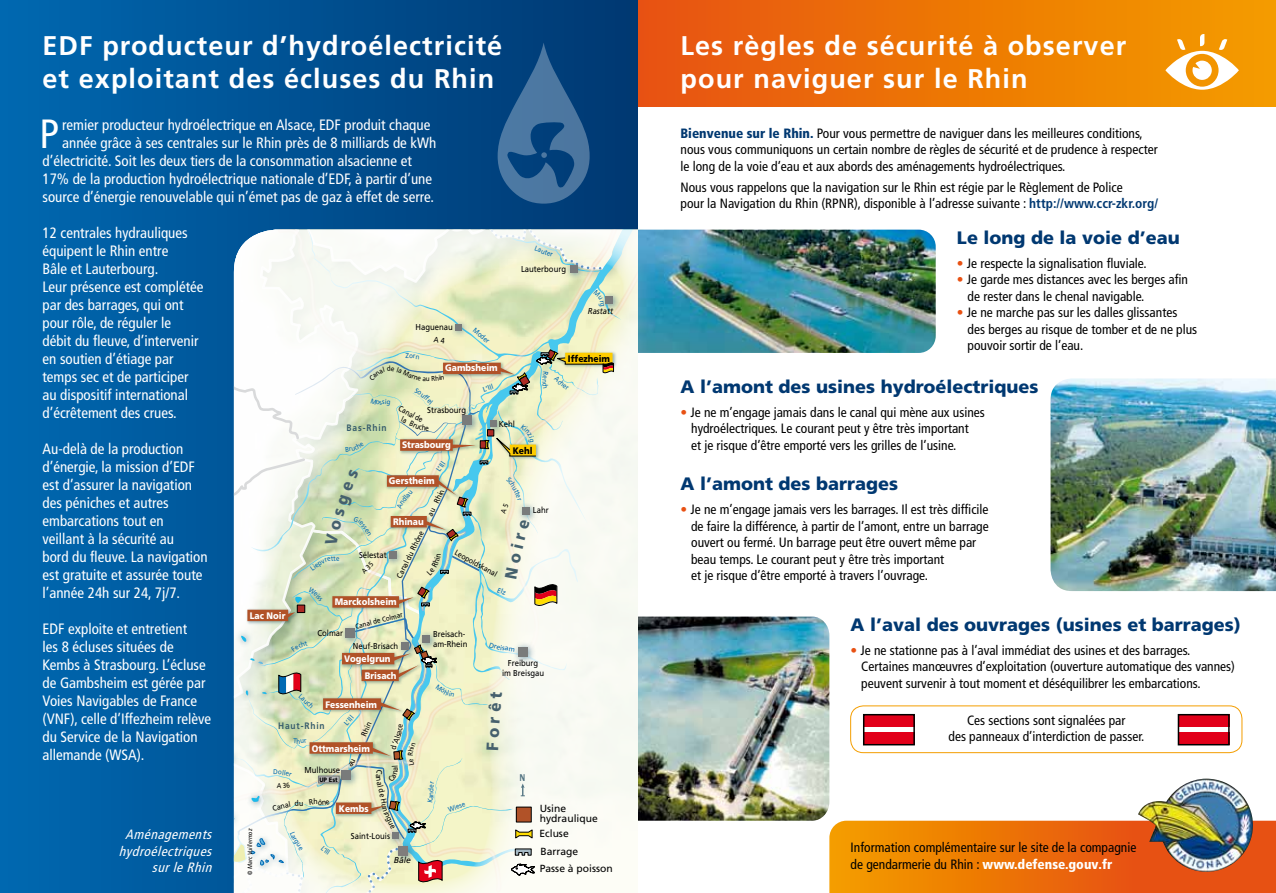
<style>
.page{position:relative;width:1276px;height:893px;background:#fff}
.page>*{position:absolute;margin:0;border:0;box-sizing:border-box;transform-origin:0 0}
.t1{font:condensed 40.8px "Frutiger";color:#fff}
.t2{font:700 27px/33px "Frutiger";letter-spacing:.04em;color:#fff}
.t3{font:900 18px "Frutiger";color:#003871}
.t4{font:condensed 15px/18px "Frutiger";color:#fff}
.t5{font:condensed 13.5px/16.5px "Frutiger";color:#000}
.t6{font:italic condensed 13.5px/16.5px "Frutiger";color:#fff;text-align:right}
.t7{font:10.35px/18.1px "Frutiger";color:#000}
.t8{font:700 10.05px "Sun LF";color:#547583;scale:.9 1}
.t9{font:900 9.45px "Frutiger";color:#fff;scale:.9 1}
.t10{font:900 9.45px "Frutiger";color:#000;scale:.9 1}
.t11{font:700 9.3px "Frutiger";letter-spacing:.1em;color:#365c6c;scale:.9 1}
.t12{font:8.55px/9.3px "Frutiger";color:#000;scale:.9 1}
.t13{font:italic 8.55px "Frutiger";color:#000;scale:.9 1}
.t14{font:italic 8.55px "Frutiger";color:#000}
.t15{font:7.8px "Frutiger";color:#000;scale:.9 1}
.t16{font:7.05px "Frutiger";color:#006ab3}
.t17{font:7.05px "Frutiger";color:#000;scale:.9 1}
.t18{font:900 6.45px "Frutiger";color:#000;scale:.9 1}
.t19{font:italic 6.15px "Frutiger";color:#000;scale:.85 1}
.s1{font-weight:900;color:#003871}
.s2{font-weight:700;color:#003871}
.s3{color:#e85113}
.s4{font-weight:900;color:#fff}
</style>
<div class="page">
<div style="left:0;top:0;width:638px;height:893px;background:linear-gradient(to right,#0068b0,#003871)"></div>
<svg style="left:625px;top:230px;width:13px;height:663px;fill:#f8faf2"></svg>
<svg style="left:497px;top:43px;width:92px;height:161px;background:#24598d"></svg>
<div style="left:638px;top:0;width:638px;height:106px;background:linear-gradient(to right,#e75211,#f49d00)"></div>
<img style="left:1050px;top:378px;width:226px;height:213px">
<svg style="left:829px;top:632px;width:447px;height:261px"></svg>
<img style="left:638px;top:617px;width:191px;height:204px">
<img style="left:638px;top:230px;width:297px;height:123px">
<svg style="left:1165px;top:34px;width:74px;height:56px"></svg>
<div style="left:863px;top:714px;width:51px;height:13px;background:#e2001a"></div>
<div style="left:863px;top:732px;width:51px;height:13px;background:#e2001a"></div>
<div style="left:863px;top:714px;width:52px;height:31px;border:2px solid #000"></div>
<div style="left:1178px;top:714px;width:51px;height:13px;background:#e2001a"></div>
<div style="left:1178px;top:732px;width:51px;height:13px;background:#e2001a"></div>
<div style="left:1177px;top:714px;width:52px;height:31px;border:2px solid #000"></div>
<svg style="left:234px;top:230px;width:391px;height:663px"></svg>
<h2 class="t2" style="left:43px;top:29px;width:461px">EDF producteur d’hydroélectricité et exploitant des écluses du Rhin</h2>
<h2 class="t2" style="left:680px;top:29px;width:447px">Les règles de sécurité à observer pour naviguer sur le Rhin</h2>
<p class="t5" style="left:680px;top:125px;width:478px"><span class="s1">Bienvenue sur le Rhin.</span> Pour vous permettre de naviguer dans les meilleures conditions, nous vous communiquons un certain nombre de règles de sécurité et de prudence à respecter le long de la voie d’eau et aux abords des aménagements hydroélectriques.</p>
<p class="t5" style="left:680px;top:179px;width:479px">Nous vous rappelons que la navigation sur le Rhin est régie par le Règlement de Police<br>pour la Navigation du Rhin (RPNR), disponible à l’adresse suivante : <span class="s2">http://www.ccr-zkr.org/</span></p>
<h3 class="t3" style="left:957px;top:227px;width:224px">Le long de la voie d’eau</h3>
<p class="t5" style="left:957px;top:255px;width:191px"><span class="s3">•</span> Je respecte la signalisation fluviale.</p>
<p class="t5" style="left:967px;top:271px;width:222px;text-indent:-11px"><span class="s3">•</span> Je garde mes distances avec les berges afin de rester dans le chenal navigable.</p>
<p class="t5" style="left:967px;top:304px;width:231px;text-indent:-11px"><span class="s3">•</span> Je ne marche pas sur les dalles glissantes des berges au risque de tomber et de ne plus pouvoir sortir de l’eau.</p>
<h1 class="t1" style="left:39px;top:110px;width:21px">P</h1>
<p class="t4" style="left:62px;top:116px;width:370px">remier producteur hydroélectrique en Alsace, EDF produit chaque</p>
<p class="t4" style="left:62px;top:134px;width:376px">année grâce à ses centrales sur le Rhin près de 8 milliards de kWh</p>
<p class="t4" style="left:43px;top:152px;width:371px">d’électricité. Soit les deux tiers de la consommation alsacienne et</p>
<p class="t4" style="left:43px;top:170px;width:391px">17% de la production hydroélectrique nationale d’EDF, à partir d’une</p>
<p class="t4" style="left:43px;top:188px;width:393px">source d’énergie renouvelable qui n’émet pas de gaz à effet de serre.</p>
<p class="t4" style="left:43px;top:224px;width:162px">12 centrales hydrauliques équipent le Rhin entre<br>Bâle et Lauterbourg.<br>Leur présence est complétée par des barrages, qui ont pour rôle, de réguler le débit du fleuve, d’intervenir en soutien d’étiage par temps sec et de participer au dispositif international d’écrêtement des crues.</p>
<p class="t4" style="left:43px;top:440px;width:167px">Au-delà de la production d’énergie, la mission d’EDF est d’assurer la navigation des péniches et autres embarcations tout en veillant à la sécurité au<br>bord du fleuve. La navigation est gratuite et assurée toute l’année 24h sur 24, 7j/7.</p>
<p class="t4" style="left:43px;top:620px;width:170px">EDF exploite et entretient<br>les 8 écluses situées de<br>Kembs à Strasbourg. L’écluse de Gambsheim est gérée par<br>Voies Navigables de France (VNF), celle d’Iffezheim relève du Service de la Navigation allemande (WSA).</p>
<p class="t12" style="left:521px;top:264px;width:52px">Lauterbourg</p>
<p class="t13" style="left:588px;top:306px;width:30px">Rastatt</p>
<p class="t12" style="left:415px;top:322px;width:43px">Haguenau</p>
<p class="t10" style="left:568px;top:353px;width:48px">Iffezheim</p>
<p class="t9" style="left:445px;top:362px;width:60px">Gambsheim</p>
<h3 class="t3" style="left:680px;top:375px;width:359px">A l’amont des usines hydroélectriques</h3>
<p class="t5" style="left:691px;top:404px;width:295px;text-indent:-11px"><span class="s3">•</span> Je ne m’engage jamais dans le canal qui mène aux usines hydroélectriques. Le courant peut y être très important<br>et je risque d’être emporté vers les grilles de l’usine.</p>
<p class="t16" style="left:482px;top:386px;width:12px;rotate:-18deg">L’Ill</p>
<p class="t12" style="left:427px;top:405px;width:45px">Strasbourg</p>
<p class="t12" style="left:499px;top:419px;width:20px">Kehl</p>
<p class="t11" style="left:347px;top:422px;width:46px">Bas-Rhin</p>
<p class="t9" style="left:402px;top:439px;width:56px">Strasbourg</p>
<p class="t10" style="left:513px;top:445px;width:24px">Kehl</p>
<p class="t16" style="left:434px;top:469px;width:12px;rotate:-55deg">L’Ill</p>
<h3 class="t3" style="left:680px;top:473px;width:219px">A l’amont des barrages</h3>
<p class="t5" style="left:691px;top:501px;width:299px;text-indent:-11px"><span class="s3">•</span> Je ne m’engage jamais vers les barrages. Il est très difficile de faire la différence, à partir de l’amont, entre un barrage ouvert ou fermé. Un barrage peut être ouvert même par beau temps. Le courant peut y être très important<br>et je risque d’être emporté à travers l’ouvrage.</p>
<p class="t9" style="left:389px;top:475px;width:52px">Gerstheim</p>
<p class="t15" style="left:426px;top:513px;width:29px;rotate:-64deg">au Rhi</p>
<p class="t12" style="left:533px;top:505px;width:19px">Lahr</p>
<p class="t9" style="left:393px;top:516px;width:36px">Rhinau</p>
<p class="t15" style="left:395px;top:576px;width:59px;rotate:-64deg">Canal du Rhône</p>
<p class="t15" style="left:458px;top:548px;width:54px;rotate:29deg">Leopoldskanal</p>
<p class="t12" style="left:359px;top:551px;width:32px">Sélestat</p>
<p class="t9" style="left:335px;top:596px;width:70px">Marckolsheim</p>
<p class="t9" style="left:250px;top:610px;width:41px">Lac Noir</p>
<p class="t17" style="left:354px;top:622px;width:55px;rotate:-14deg">Canal de Colmar</p>
<h3 class="t3" style="left:850px;top:613px;width:392px">A l’aval des ouvrages (usines et barrages)</h3>
<p class="t5" style="left:861px;top:642px;width:375px;text-indent:-11px"><span class="s3">•</span> Je ne stationne pas à l’aval immédiat des usines et des barrages.<br>Certaines manœuvres d’exploitation (ouverture automatique des vannes) peuvent survenir à tout moment et déséquilibrer les embarcations.</p>
<p class="t12" style="left:317px;top:628px;width:30px">Colmar</p>
<p class="t12" style="left:353px;top:641px;width:52px">Neuf-Brisach</p>
<p class="t12" style="left:433px;top:630px;width:40px">Breisach&shy;am-Rhein</p>
<p class="t9" style="left:344px;top:653px;width:53px">Vogelgrun</p>
<p class="t12" style="left:502px;top:659px;width:48px;text-align:center">Freiburg<br>im Breisgau</p>
<p class="t9" style="left:365px;top:670px;width:37px">Brisach</p>
<p class="t9" style="left:325px;top:698px;width:59px">Fessenheim</p>
<p class="t9" style="left:312px;top:743px;width:66px">Ottmarsheim</p>
<p class="t5" style="left:948px;top:712px;width:197px;text-align:center">Ces sections sont signalées par<br>des panneaux d’interdiction de passer.</p>
<p class="t16" style="left:342px;top:721px;width:12px;rotate:-49deg">L’Ill</p>
<p class="t11" style="left:278px;top:720px;width:53px">Haut-Rhin</p>
<p class="t15" style="left:359px;top:734px;width:18px;rotate:-66deg">Rhin</p>
<p class="t6" style="left:119px;top:826px;width:98px">Aménagements hydroélectriques surleRhin</p>
<p class="t19" style="left:246px;top:875px;width:56px;rotate:-90deg">© Marc Vuillermoz</p>
<p class="t12" style="left:304px;top:765px;width:41px">Mulhouse</p>
<p class="t18" style="left:319px;top:776px;width:22px">UP Est</p>
<p class="t8" style="left:519px;top:772px;width:8px">N</p>
<p class="t9" style="left:339px;top:803px;width:35px">Kembs</p>
<p class="t12" style="left:351px;top:832px;width:45px">Saint-Louis</p>
<p class="t14" style="left:394px;top:855px;width:19px">Bâle</p>
<p class="t7" style="left:540px;top:803px;width:59px;line-height:10.4px">Usine hydraulique</p>
<p class="t7" style="left:539px;top:824px;width:40px">Ecluse<br>Barrage</p>
<p class="t7" style="left:540px;top:859px;width:74px">Passe à poisson</p>
<p class="t5" style="left:850px;top:839px;width:287px">Information complémentaire sur le site de la compagnie de gendarmerie du Rhin : <span class="s4">www.defense.gouv.fr</span></p>
</div>
